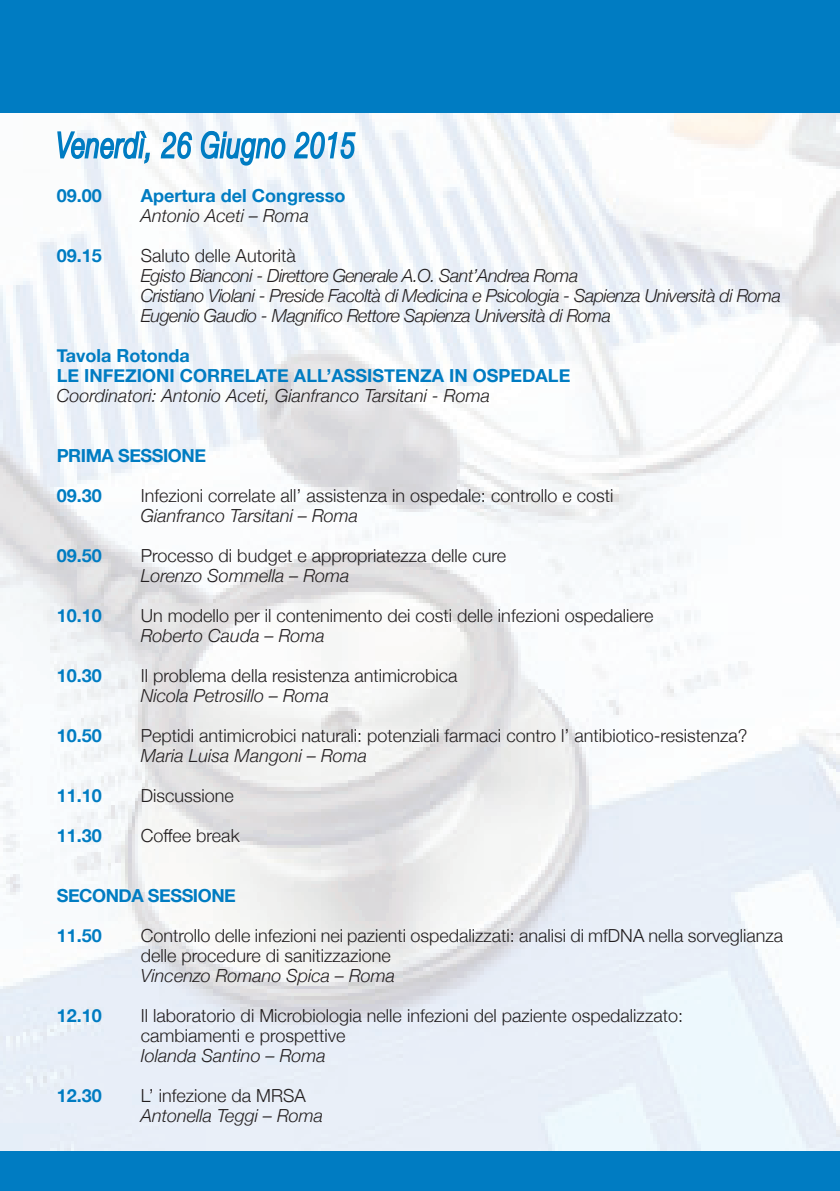
<style>
.page{position:relative;width:840px;height:1191px;background:#fff}
.page>*{position:absolute;margin:0;border:0;box-sizing:border-box;transform-origin:0 0}
.t1{font:300 18px/20px "Helvetica Neue";color:#231f20}
.t2{font:italic 300 18px "Helvetica Neue";color:#231f20}
.t3{font:italic 300 18px/20px "Helvetica Neue";letter-spacing:-.03em;color:#231f20}
.t4{font:700 18px/20px "Helvetica Neue";color:#007cc2}
.t5{font:700 18px "Helvetica Neue";letter-spacing:-.025em;color:#007cc2}
</style>
<div class="page">
<img style="left:0;top:112px;width:839px;height:1039px">
<div style="left:0;top:0;width:839px;height:112px;background:#007cc2"></div>
<div style="left:0;top:1151px;width:839px;height:40px;background:#007cc2"></div>
<svg style="left:56px;top:120px;width:95px;height:76px"></svg>
<svg style="left:160px;top:130px;width:33px;height:30px"></svg>
<svg style="left:199px;top:120px;width:88px;height:57px"></svg>
<svg style="left:293px;top:130px;width:63px;height:30px"></svg>
<p class="t4" style="left:57px;top:186px;width:47px">09.00</p>
<p class="t4" style="left:141px;top:186px;width:206px">Apertura del Congresso</p>
<p class="t2" style="left:141px;top:201px;width:170px">Antonio Aceti – Roma</p>
<p class="t4" style="left:57px;top:246px;width:47px">09.15</p>
<p class="t1" style="left:141px;top:244px;width:156px">Saluto delle Autorità</p>
<p class="t3" style="left:141px;top:264px;width:641px">Egisto Bianconi - Direttore Generale A.O. Sant’Andrea Roma<br>Cristiano Violani - Preside Facoltà di Medicina e Psicologia - Sapienza Università di Roma<br>Eugenio Gaudio - Magnifico Rettore Sapienza Università di Roma</p>
<p class="t4" style="left:57px;top:346px;width:515px">Tavola Rotonda<br>LE INFEZIONI CORRELATE ALL’ASSISTENZA IN OSPEDALE</p>
<p class="t2" style="left:57px;top:381px;width:434px">Coordinatori: Antonio Aceti, Gianfranco Tarsitani - Roma</p>
<p class="t5" style="left:57px;top:441px;width:151px">PRIMA SESSIONE</p>
<p class="t4" style="left:57px;top:486px;width:47px">09.30</p>
<p class="t1" style="left:141px;top:484px;width:474px">Infezioni correlate all’ assistenza in ospedale: controllo e costi</p>
<p class="t2" style="left:141px;top:501px;width:219px">Gianfranco Tarsitani – Roma</p>
<p class="t4" style="left:57px;top:546px;width:47px">09.50</p>
<p class="t1" style="left:141px;top:544px;width:366px">Processo di budget e appropriatezza delle cure</p>
<p class="t2" style="left:141px;top:561px;width:210px">Lorenzo Sommella – Roma</p>
<p class="t4" style="left:57px;top:606px;width:47px">10.10</p>
<p class="t1" style="left:141px;top:604px;width:514px">Un modello per il contenimento dei costi delle infezioni ospedaliere</p>
<p class="t2" style="left:141px;top:621px;width:185px">Roberto Cauda – Roma</p>
<p class="t4" style="left:57px;top:666px;width:47px">10.30</p>
<p class="t1" style="left:141px;top:664px;width:318px">Il problema della resistenza antimicrobica</p>
<p class="t2" style="left:141px;top:681px;width:190px">Nicola Petrosillo – Roma</p>
<p class="t4" style="left:57px;top:726px;width:47px">10.50</p>
<p class="t1" style="left:141px;top:724px;width:608px">Peptidi antimicrobici naturali: potenziali farmaci contro l’ antibiotico-resistenza?</p>
<p class="t2" style="left:141px;top:741px;width:228px">Maria Luisa Mangoni – Roma</p>
<p class="t4" style="left:57px;top:786px;width:47px">11.10</p>
<p class="t1" style="left:141px;top:784px;width:94px">Discussione</p>
<p class="t4" style="left:57px;top:826px;width:47px">11.30</p>
<p class="t1" style="left:141px;top:824px;width:100px">Coffee break</p>
<p class="t5" style="left:57px;top:881px;width:180px">SECONDA SESSIONE</p>
<p class="t4" style="left:57px;top:926px;width:47px">11.50</p>
<p class="t1" style="left:141px;top:924px;width:643px">Controllo delle infezioni nei pazienti ospedalizzati: analisi di mfDNA nella sorveglianza delle procedure di sanitizzazione</p>
<p class="t2" style="left:141px;top:961px;width:256px">Vincenzo Romano Spica – Roma</p>
<p class="t4" style="left:57px;top:1006px;width:47px">12.10</p>
<p class="t1" style="left:141px;top:1004px;width:543px">Il laboratorio di Microbiologia nelle infezioni del paziente ospedalizzato: cambiamenti e prospettive</p>
<p class="t2" style="left:141px;top:1041px;width:186px">Iolanda Santino – Roma</p>
<p class="t4" style="left:57px;top:1086px;width:47px">12.30</p>
<p class="t1" style="left:141px;top:1084px;width:166px">L’ infezione da MRSA</p>
<p class="t2" style="left:141px;top:1101px;width:184px">Antonella Teggi – Roma</p>
</div>
